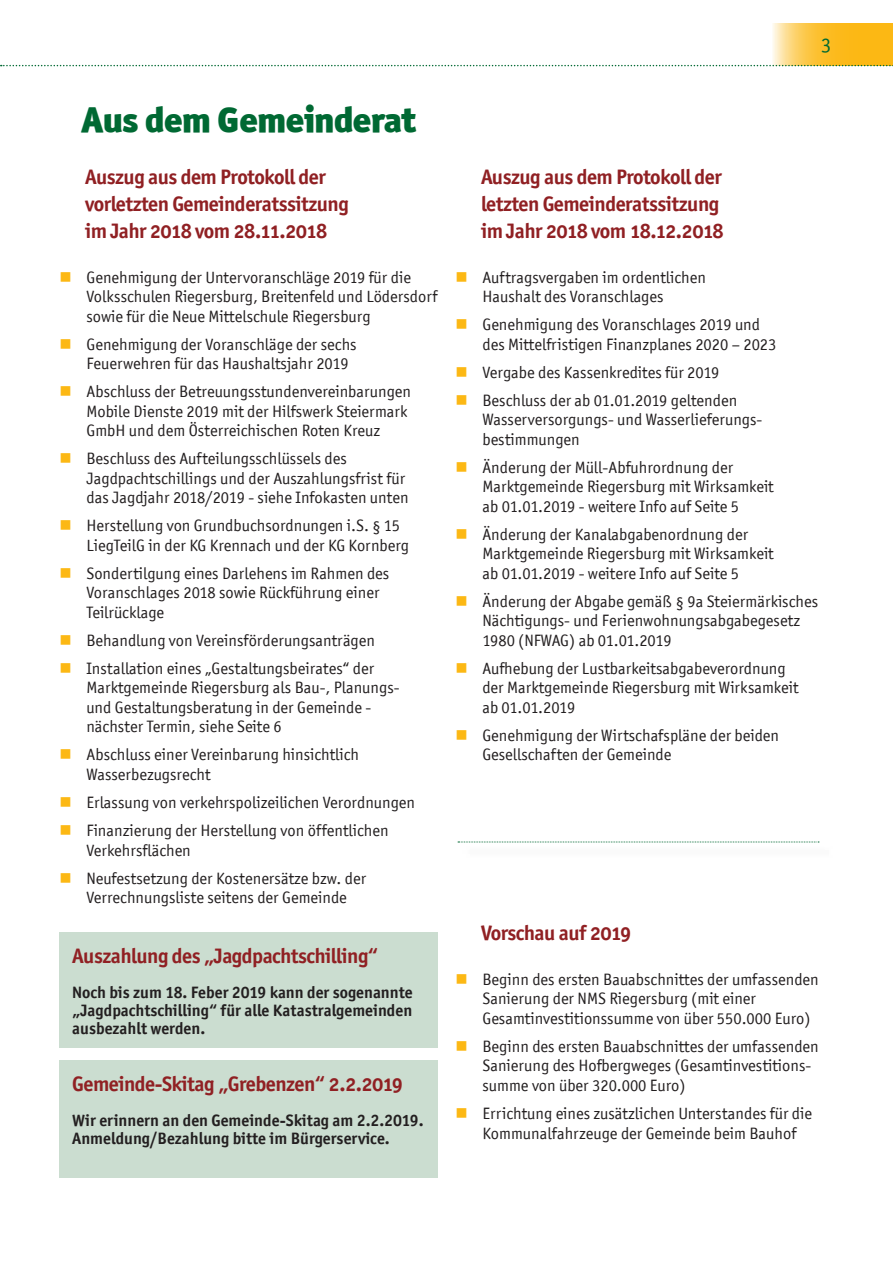
<style>
.page{position:relative;width:893px;height:1263px;background:#fff}
.page>*{position:absolute;margin:0;border:0;box-sizing:border-box;transform-origin:0 0}
.t1{font:36px "Officina San Blk OSITCTT Black";letter-spacing:-.025em;color:#006933}
.t2{font:21px/27px "Officina San ITC Bold OS";letter-spacing:-.025em;color:#902023}
.t3{font:21px "Officina Serif OSITCTT Book";color:#006933}
.t4{font:16.5px/19.5px "Officina San ITC";color:#231f20}
.t5{font:700 16.5px/18px "Officina San ITC";color:#231f20;text-align:justify}
</style>
<div class="page">
<svg style="left:773px;top:23px;width:120px;height:42px;background:#fcc43c"></svg>
<svg style="left:1px;top:65px;width:892px;height:1px"></svg>
<div style="left:60px;top:932px;width:378px;height:115px;background:#cbddd0"></div>
<svg style="left:458px;top:842px;width:361px;height:1px"></svg>
<div style="left:60px;top:1061px;width:378px;height:117px;background:#cbddd0"></div>
<h1 class="t1" style="left:81px;top:96px;width:337px">Aus dem Gemeinderat</h1>
<p class="t2" style="left:85px;top:163px;width:265px">Auszug aus dem Protokoll der vorletzten Gemeinderatssitzung im Jahr 2018 vom 28.11.2018</p>
<p class="t4" style="left:87px;top:267px;width:352px">Genehmigung der Untervoranschläge 2019 für die<br>Volksschulen Riegersburg, Breitenfeld und Lödersdorf sowie für die Neue Mittelschule Riegersburg</p>
<p class="t4" style="left:86px;top:334px;width:272px">Genehmigung der Voranschläge der sechs<br>Feuerwehren für das Haushaltsjahr 2019</p>
<p class="t4" style="left:86px;top:382px;width:326px">Abschluss der Betreuungsstundenvereinbarungen<br>Mobile Dienste 2019 mit der Hilfswerk Steiermark<br>GmbH und dem Österreichischen Roten Kreuz</p>
<p class="t4" style="left:86px;top:449px;width:324px">Beschluss des Aufteilungsschlüssels des<br>Jagdpachtschillings und der Auszahlungsfrist für das Jagdjahr 2018/2019 - siehe Infokasten unten</p>
<p class="t4" style="left:86px;top:516px;width:324px">Herstellung von Grundbuchsordnungen i.S. § 15<br>LiegTeilG in der KG Krennach und der KG Kornberg</p>
<p class="t4" style="left:86px;top:563px;width:304px">Sondertilgung eines Darlehens im Rahmen des<br>Voranschlages 2018 sowie Rückführung einer<br>Teilrücklage</p>
<p class="t4" style="left:86px;top:626px;width:290px;line-height:28px">Behandlung von Vereinsförderungsanträgen<br>Installation eines „Gestaltungsbeirates“ der</p>
<p class="t4" style="left:86px;top:678px;width:315px">Marktgemeinde Riegersburg als Bau-, Planungs&shy;und Gestaltungsberatung in der Gemeinde - nächster Termin, siehe Seite 6</p>
<p class="t4" style="left:86px;top:745px;width:274px">Abschluss einer Vereinbarung hinsichtlich<br>Wasserbezugsrecht</p>
<p class="t4" style="left:86px;top:788px;width:330px;line-height:28px">Erlassung von verkehrspolizeilichen Verordnungen<br>Finanzierung der Herstellung von öffentlichen</p>
<p class="t4" style="left:86px;top:836px;width:281px;line-height:28px">Verkehrsflächen<br>Neufestsetzung der Kostenersätze bzw. der</p>
<p class="t4" style="left:86px;top:887px;width:262px">Verrechnungsliste seitens der Gemeinde</p>
<p class="t2" style="left:72px;top:942px;width:308px">Auszahlung des „Jagdpachtschilling“</p>
<p class="t5" style="left:72px;top:983px;width:342px">Noch bis zum 18. Feber 2019 kann der sogenannte „Jagdpachtschilling“ für alle Katastralgemeinden ausbezahlt werden.</p>
<p class="t2" style="left:72px;top:1070px;width:332px">Gemeinde-Skitag „Grebenzen“ 2.2.2019</p>
<p class="t5" style="left:72px;top:1112px;width:353px">Wir erinnern an den Gemeinde-Skitag am 2.2.2019.<br>Anmeldung/Bezahlung bitte im Bürgerservice.</p>
<p class="t3" style="left:821px;top:32px;width:12px">3</p>
<p class="t2" style="left:481px;top:163px;width:244px">Auszug aus dem Protokoll der letzten Gemeinderatssitzung im Jahr 2018 vom 18.12.2018</p>
<p class="t4" style="left:482px;top:267px;width:225px">Auftragsvergaben im ordentlichen<br>Haushalt des Voranschlages</p>
<p class="t4" style="left:482px;top:315px;width:295px">Genehmigung des Voranschlages 2019 und des Mittelfristigen Finanzplanes 2020 – 2023</p>
<p class="t4" style="left:482px;top:358px;width:256px;line-height:28px">Vergabe des Kassenkredites für 2019<br>Beschluss der ab 01.01.2019 geltenden</p>
<p class="t4" style="left:482px;top:410px;width:281px">Wasserversorgungs- und Wasserlieferungs&shy;bestimmungen</p>
<p class="t4" style="left:482px;top:457px;width:293px">Änderung der Müll-Abfuhrordnung der<br>Marktgemeinde Riegersburg mit Wirksamkeit ab 01.01.2019 - weitere Info auf Seite 5</p>
<p class="t4" style="left:482px;top:524px;width:293px">Änderung der Kanalabgabenordnung der<br>Marktgemeinde Riegersburg mit Wirksamkeit ab 01.01.2019 - weitere Info auf Seite 5</p>
<p class="t4" style="left:482px;top:591px;width:337px">Änderung der Abgabe gemäß § 9a Steiermärkisches<br>Nächtigungs- und Ferienwohnungsabgabegesetz<br>1980 (NFWAG) ab 01.01.2019</p>
<p class="t4" style="left:482px;top:658px;width:318px">Aufhebung der Lustbarkeitsabgabeverordnung der Marktgemeinde Riegersburg mit Wirksamkeit ab 01.01.2019</p>
<p class="t4" style="left:482px;top:725px;width:298px">Genehmigung der Wirtschafspläne der beiden<br>Gesellschaften der Gemeinde</p>
<p class="t2" style="left:481px;top:919px;width:152px">Vorschau auf 2019</p>
<p class="t4" style="left:482px;top:969px;width:338px">Beginn des ersten Bauabschnittes der umfassenden<br>Sanierung der NMS Riegersburg (mit einer<br>Gesamtinvestitionssumme von über 550.000 Euro)</p>
<p class="t4" style="left:482px;top:1036px;width:338px">Beginn des ersten Bauabschnittes der umfassenden<br>Sanierung des Hofbergweges (Gesamtinvestitions&shy;summe von über 320.000 Euro)</p>
<p class="t4" style="left:482px;top:1103px;width:331px">Errichtung eines zusätzlichen Unterstandes für die<br>Kommunalfahrzeuge der Gemeinde beim Bauhof</p>
</div>
